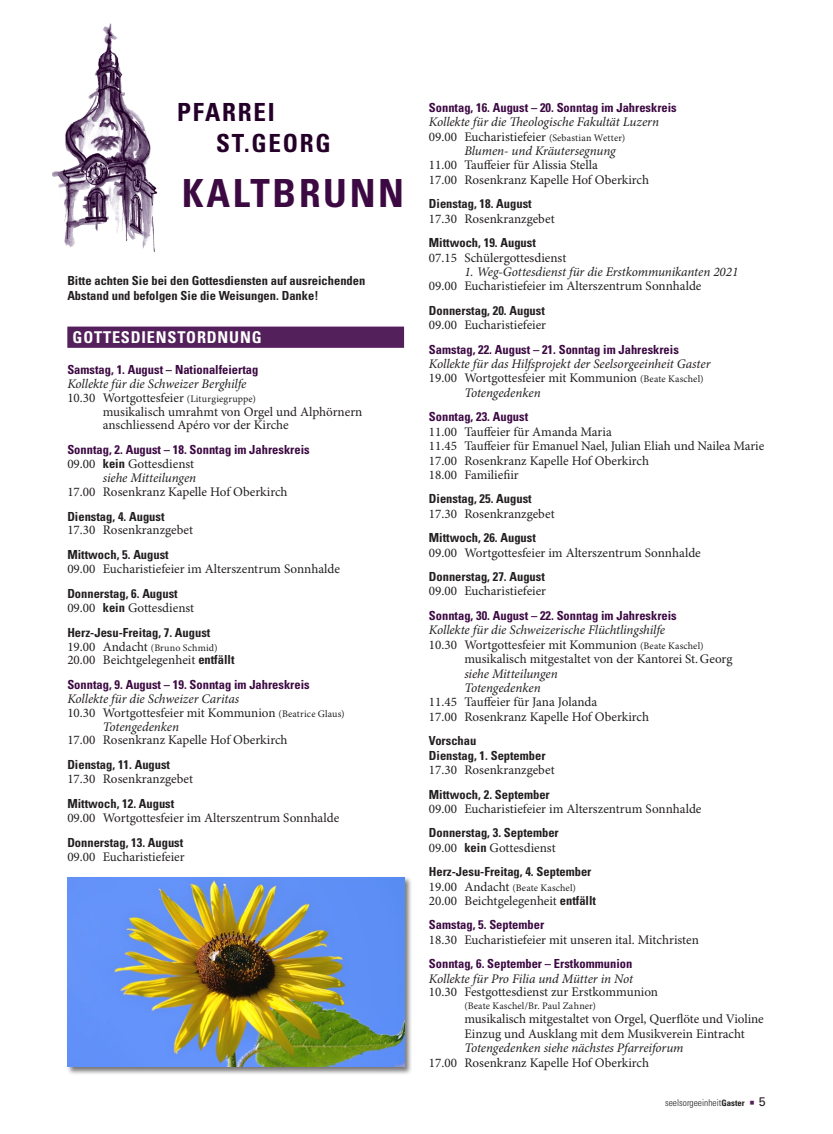
<style>
.page{position:relative;width:833px;height:1134px;background:#fff}
.page>*{position:absolute;margin:0;border:0;box-sizing:border-box;transform-origin:0 0}
.t1{font:700 condensed 38.75px "Univers LT Std";letter-spacing:.07em;color:#3c0942}
.t2{font:700 condensed 25px/31.2px "Univers LT Std";letter-spacing:.07em;color:#240029}
.t3{font:700 condensed 16.25px "Univers LT Std";letter-spacing:.05em;color:#fff}
.t4{font:13.12px/14.4px "Minion Pro";color:#231f20}
.t5{font:italic 13.12px/14.4px "Minion Pro";letter-spacing:-.005em;color:#231f20}
.t6{font:700 condensed 12.5px/14.4px "Univers LT Std";color:#231f20}
.t7{font:700 condensed 12.5px "Univers LT Std";color:#3c0942}
.t8{font:10px "Minion Pro";letter-spacing:.015em;color:#231f20}
.t9{font:300 condensed 9.38px "Univers LT Std";color:#231f20}
.s1{font-size:10px}
.s2{font-family:"Univers LT Std";font-weight:700;font-stretch:condensed;font-size:12.5px}
.s3{font-style:italic}
.s4{font-size:13.12px}
.s5{font-weight:700;font-size:8.75px}
.s6{font-family:"Minion Pro";font-weight:400;font-stretch:normal;font-size:13.12px;color:#54205c}
.s7{font-weight:400;font-stretch:normal;font-size:12.5px}
</style>
<div class="page">
<div style="left:67px;top:327px;width:337px;height:21px;background:#54205c"></div>
<img style="left:52px;top:23px;width:106px;height:229px">
<div style="left:66px;top:876px;width:346px;height:199px;background:#231f20;opacity:.6"></div>
<img style="left:67px;top:877px;width:337px;height:190px">
<h2 class="t2" style="left:216px;top:96px;width:116px;text-indent:-39px">PFARREI<br>ST.GEORG</h2>
<h1 class="t1" style="left:182px;top:170px;width:223px">KALTBRUNN</h1>
<p class="t6" style="left:67px;top:274px;width:299px">Bitte achten Sie bei den Gottesdiensten auf ausreichenden<br>Abstand und befolgen Sie die Weisungen. Danke!</p>
<p class="t3" style="left:73px;top:327px;width:190px">GOTTESDIENSTORDNUNG</p>
<p class="t7" style="left:67px;top:362px;width:192px">Samstag, 1. August – Nationalfeiertag</p>
<p class="t5" style="left:67px;top:377px;width:181px">Kollekte für die Schweizer Berghilfe</p>
<p class="t4" style="left:67px;top:391px;width:190px">10.30 Wortgottesfeier <span class="s1">(Liturgiegruppe)</span></p>
<p class="t4" style="left:103px;top:405px;width:261px">musikalisch umrahmt von Orgel und Alphörnern</p>
<p class="t4" style="left:103px;top:419px;width:187px">anschliessend Apéro vor der Kirche</p>
<p class="t7" style="left:67px;top:442px;width:244px">Sonntag, 2. August – 18. Sonntag im Jahreskreis</p>
<p class="t4" style="left:67px;top:458px;width:130px;line-height:13.8px;text-align:right">09.00 <span class="s2">kein</span> Gottesdienst <span class="s3">siehe Mitteilungen</span></p>
<p class="t4" style="left:67px;top:485px;width:222px">17.00 Rosenkranz Kapelle Hof Oberkirch</p>
<p class="t6" style="left:67px;top:509px;width:99px">Dienstag, 4. August</p>
<p class="t4" style="left:67px;top:524px;width:127px">17.30 Rosenkranzgebet</p>
<p class="t6" style="left:67px;top:548px;width:103px">Mittwoch, 5. August</p>
<p class="t4" style="left:67px;top:562px;width:274px">09.00 Eucharistiefeier im Alterszentrum Sonnhalde</p>
<p class="t6" style="left:67px;top:586px;width:112px">Donnerstag, 6. August</p>
<p class="t4" style="left:67px;top:601px;width:128px">09.00 <span class="s2">kein</span> Gottesdienst</p>
<p class="t6" style="left:67px;top:625px;width:145px">Herz-Jesu-Freitag, 7. August</p>
<p class="t8" style="left:67px;top:641px;width:152px"><span class="s4">19.00 Andacht</span> (Bruno Schmid)</p>
<p class="t4" style="left:67px;top:654px;width:169px">20.00 Beichtgelegenheit <span class="s2">entfällt</span></p>
<p class="t7" style="left:67px;top:677px;width:244px">Sonntag, 9. August – 19. Sonntag im Jahreskreis</p>
<p class="t5" style="left:67px;top:692px;width:173px">Kollekte für die Schweizer Caritas</p>
<p class="t4" style="left:67px;top:706px;width:279px">10.30 Wortgottesfeier mit Kommunion <span class="s1">(Beatrice Glaus)</span></p>
<p class="t5" style="left:103px;top:720px;width:78px">Totengedenken</p>
<p class="t4" style="left:67px;top:734px;width:222px">17.00 Rosenkranz Kapelle Hof Oberkirch</p>
<p class="t6" style="left:67px;top:758px;width:104px">Dienstag, 11. August</p>
<p class="t4" style="left:67px;top:772px;width:127px">17.30 Rosenkranzgebet</p>
<p class="t6" style="left:67px;top:796px;width:108px">Mittwoch, 12. August</p>
<p class="t4" style="left:67px;top:811px;width:273px">09.00 Wortgottesfeier im Alterszentrum Sonnhalde</p>
<p class="t6" style="left:67px;top:835px;width:117px">Donnerstag, 13. August</p>
<p class="t4" style="left:67px;top:850px;width:119px">09.00 Eucharistiefeier</p>
<p class="t7" style="left:429px;top:100px;width:249px">Sonntag, 16. August – 20. Sonntag im Jahreskreis</p>
<p class="t5" style="left:429px;top:115px;width:232px">Kollekte für die Theologische Fakultät Luzern</p>
<p class="t4" style="left:429px;top:130px;width:198px">09.00 Eucharistiefeier <span class="s1">(Sebastian Wetter)</span></p>
<p class="t5" style="left:464px;top:144px;width:153px">Blumen- und Kräutersegnung</p>
<p class="t4" style="left:429px;top:159px;width:222px">11.00 Tauffeier für Alissia Stella<br>17.00 Rosenkranz Kapelle Hof Oberkirch</p>
<p class="t6" style="left:429px;top:197px;width:104px">Dienstag, 18. August</p>
<p class="t4" style="left:429px;top:212px;width:127px">17.30 Rosenkranzgebet</p>
<p class="t6" style="left:429px;top:235px;width:108px">Mittwoch, 19. August</p>
<p class="t4" style="left:429px;top:251px;width:139px">07.15 Schülergottesdienst</p>
<p class="t5" style="left:464px;top:265px;width:275px">1. Weg-Gottesdienst für die Erstkommunikanten 2021</p>
<p class="t4" style="left:429px;top:279px;width:274px">09.00 Eucharistiefeier im Alterszentrum Sonnhalde</p>
<p class="t6" style="left:429px;top:303px;width:117px">Donnerstag, 20. August</p>
<p class="t4" style="left:429px;top:318px;width:119px">09.00 Eucharistiefeier</p>
<p class="t7" style="left:429px;top:341px;width:251px">Samstag, 22. August – 21. Sonntag im Jahreskreis</p>
<p class="t5" style="left:429px;top:357px;width:283px">Kollekte für das Hilfsprojekt der Seelsorgeeinheit Gaster</p>
<p class="t4" style="left:429px;top:372px;width:276px">19.00 Wortgottesfeier mit Kommunion <span class="s1">(Beate Kaschel)</span></p>
<p class="t5" style="left:464px;top:386px;width:78px">Totengedenken</p>
<p class="t7" style="left:429px;top:409px;width:101px">Sonntag, 23. August</p>
<p class="t4" style="left:429px;top:425px;width:337px">11.00 Tauffeier für Amanda Maria<br>11.45 Tauffeier für Emanuel Nael, Julian Eliah und Nailea Marie 17.00 Rosenkranz Kapelle Hof Oberkirch<br>18.00 Familiefiir</p>
<p class="t6" style="left:429px;top:492px;width:104px">Dienstag, 25. August</p>
<p class="t4" style="left:429px;top:507px;width:127px">17.30 Rosenkranzgebet</p>
<p class="t6" style="left:429px;top:530px;width:108px">Mittwoch, 26. August</p>
<p class="t4" style="left:429px;top:546px;width:273px">09.00 Wortgottesfeier im Alterszentrum Sonnhalde</p>
<p class="t6" style="left:429px;top:569px;width:117px">Donnerstag, 27. August</p>
<p class="t4" style="left:429px;top:585px;width:119px">09.00 Eucharistiefeier</p>
<p class="t7" style="left:429px;top:608px;width:249px">Sonntag, 30. August – 22. Sonntag im Jahreskreis</p>
<p class="t5" style="left:429px;top:623px;width:238px">Kollekte für die Schweizerische Flüchtlingshilfe</p>
<p class="t4" style="left:429px;top:638px;width:276px">10.30 Wortgottesfeier mit Kommunion <span class="s1">(Beate Kaschel)</span></p>
<p class="t4" style="left:464px;top:652px;width:270px">musikalisch mitgestaltet von der Kantorei St.Georg</p>
<p class="t5" style="left:464px;top:667px;width:95px">siehe Mitteilungen<br>Totengedenken</p>
<p class="t4" style="left:429px;top:695px;width:222px">11.45 Tauffeier für Jana Jolanda<br>17.00 Rosenkranz Kapelle Hof Oberkirch</p>
<p class="t6" style="left:429px;top:733px;width:118px">Vorschau<br>Dienstag, 1. September</p>
<p class="t4" style="left:429px;top:763px;width:127px">17.30 Rosenkranzgebet</p>
<p class="t6" style="left:429px;top:787px;width:122px">Mittwoch, 2. September</p>
<p class="t4" style="left:429px;top:802px;width:274px">09.00 Eucharistiefeier im Alterszentrum Sonnhalde</p>
<p class="t6" style="left:429px;top:826px;width:131px">Donnerstag, 3. September</p>
<p class="t4" style="left:429px;top:841px;width:128px">09.00 <span class="s2">kein</span> Gottesdienst</p>
<p class="t6" style="left:429px;top:864px;width:164px">Herz-Jesu-Freitag, 4. September</p>
<p class="t8" style="left:429px;top:881px;width:148px"><span class="s4">19.00 Andacht</span> (Beate Kaschel)</p>
<p class="t4" style="left:429px;top:894px;width:169px">20.00 Beichtgelegenheit <span class="s2">entfällt</span></p>
<p class="t7" style="left:429px;top:917px;width:117px">Samstag, 5. September</p>
<p class="t4" style="left:429px;top:933px;width:271px">18.30 Eucharistiefeier mit unseren ital. Mitchristen</p>
<p class="t7" style="left:429px;top:956px;width:205px">Sonntag, 6. September – Erstkommunion</p>
<p class="t5" style="left:429px;top:972px;width:206px">Kollekte für Pro Filia und Mütter in Not</p>
<p class="t4" style="left:429px;top:985px;width:231px">10.30 Festgottesdienst zur Erstkommunion</p>
<p class="t8" style="left:464px;top:1000px;width:133px">(Beate Kaschel/Br. Paul Zahner)</p>
<p class="t4" style="left:464px;top:1012px;width:301px">musikalisch mitgestaltet von Orgel, Querflöte und Violine<br>Einzug und Ausklang mit dem Musikverein Eintracht</p>
<p class="t5" style="left:464px;top:1041px;width:221px">Totengedenken siehe nächstes Pfarreiforum</p>
<p class="t4" style="left:429px;top:1056px;width:222px">17.00 Rosenkranz Kapelle Hof Oberkirch</p>
<p class="t9" style="left:665px;top:1097px;width:102px">seelsorgeeinheit<span class="s5">Gaster</span> <span class="s6">■</span> <span class="s7">5</span></p>
</div>
